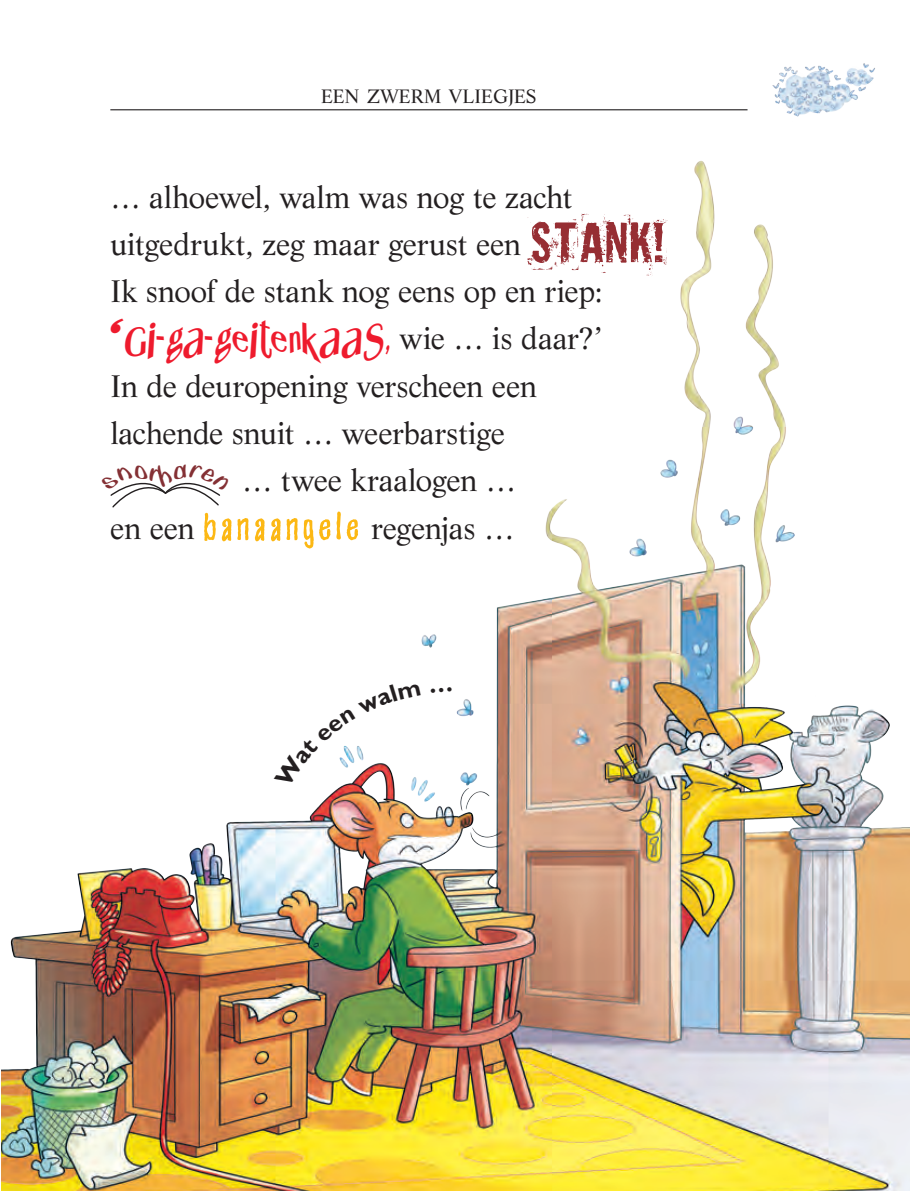
<style>
.page{position:relative;width:910px;height:1191px;background:#fff}
.page>*{position:absolute;margin:0;border:0;box-sizing:border-box;transform-origin:0 0}
.t1{font:30.38px/47.2px "Life";letter-spacing:-.005em;color:#231f20}
.t2{font:29.25px "Whats Happened";color:#ee1b2d}
.t3{font:18.9px "Life LT Std";color:#231f20}
.s1{font-family:"Life";font-size:30.38px;color:#231f20}
.s2{font-family:"Appetite";font-size:51.75px;color:#fcb814}
</style>
<div class="page">
<img style="left:2px;top:161px;width:907px;height:1029px">
<hr style="left:110px;top:109px;width:637px;height:1px;background:#231f20">
<img style="left:772px;top:63px;width:103px;height:54px">
<svg style="left:527px;top:213px;width:140px;height:63px"></svg>
<svg style="left:907px;top:1187px;width:3px;height:4px"></svg>
<svg style="left:274px;top:683px;width:146px;height:104px"></svg>
<svg style="left:430px;top:687px;width:22px;height:6px"></svg>
<svg style="left:98px;top:463px;width:132px;height:45px"></svg>
<p class="t3" style="left:321px;top:85px;width:217px">EEN ZWERM VLIEGJES</p>
<p class="t1" style="left:110px;top:173px;width:494px">… alhoewel, walm was nog te zacht uitgedrukt, zeg maar gerust een<br>Ik snoof de stank nog eens op en riep:</p>
<p class="t2" style="left:110px;top:320px;width:493px">‘Gi-ga-geitenkaas, <span class="s1">wie … is daar?’</span></p>
<p class="t1" style="left:110px;top:362px;width:428px">In de deuropening verscheen een</p>
<p class="t1" style="left:110px;top:409px;width:396px">lachende snuit … weerbarstige</p>
<p class="t1" style="left:242px;top:456px;width:276px">… twee kraalogen …</p>
<p class="t1" style="left:110px;top:504px;width:406px">en een <span class="s2">banaangele</span> regenjas …</p>
</div>
